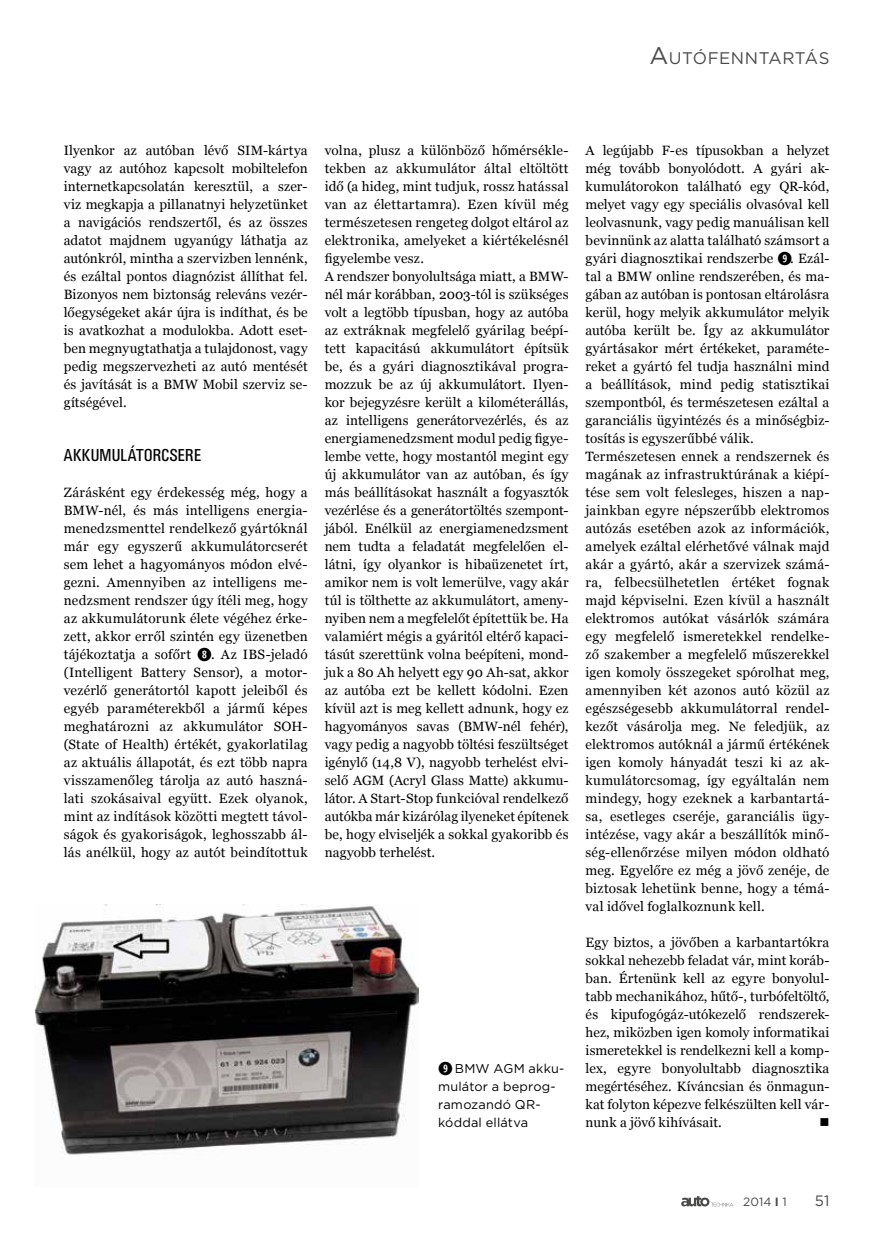
<style>
.page{position:relative;width:872px;height:1246px;background:#fff}
.page>*{position:absolute;margin:0;border:0;box-sizing:border-box;transform-origin:0 0}
.t1{font:18px "U001 Con";letter-spacing:.01em;color:#000}
.t2{font:16.8px "Gotham";letter-spacing:.03em;color:#4a4a49}
.t3{font:15px "Gotham";color:#4a4a49}
.t4{font:13.5px/18px "Georgia";letter-spacing:.01em;color:#000;text-align:justify}
.t5{font:13.5px "Wingdings";color:#000}
.t6{font:12.75px/18px "Gotham";letter-spacing:.015em;color:#000}
.t7{font:12px "Gotham";color:#4a4a49}
.s1{font-size:24px}
.s2{font-family:"Combi Numerals Ltd";font-size:18px}
.s3{font-weight:700}
</style>
<div class="page">
<svg style="left:681px;top:1196px;width:52px;height:10px"></svg>
<img style="left:34px;top:904px;width:384px;height:251px">
<p class="t2" style="left:649px;top:47px;width:181px"><span class="s1">A</span>UTÓFENNTARTÁS</p>
<p class="t4" style="left:64px;top:141px;width:245px">Ilyenkor az autóban lévő SIM-kártya vagy az autóhoz kapcsolt mobiltelefon internetkapcsolatán keresztül, a szer&shy;viz megkapja a pillanatnyi helyzetünket a navigációs rendszertől, és az összes adatot majdnem ugyanúgy láthatja az autónkról, mintha a szervizben lennénk, és ezáltal pontos diagnózist állíthat fel.<br>Bizonyos nem biztonság releváns vezér&shy;lőegységeket akár újra is indíthat, és be is avatkozhat a modulokba. Adott eset&shy;ben megnyugtathatja a tulajdonost, vagy pedig megszervezheti az autó mentését és javítását is a BMW Mobil szerviz se&shy;gítségével.</p>
<p class="t1" style="left:64px;top:445px;width:139px">AKKUMULÁTORCSERE</p>
<p class="t4" style="left:64px;top:483px;width:245px">Zárásként egy érdekesség még, hogy a BMW-nél, és más intelligens energia&shy;menedzsmenttel rendelkező gyártóknál már egy egyszerű akkumulátorcserét sem lehet a hagyományos módon elvé&shy;gezni. Amennyiben az intelligens me&shy;nedzsment rendszer úgy ítéli meg, hogy az akkumulátorunk élete végéhez érke&shy;zett, akkor erről szintén egy üzenetben tájékoztatja a sofőrt <span class="s2">➑</span>. Az IBS-jeladó (Intelligent Battery Sensor), a motor&shy;vezérlő generátortól kapott jeleiből és egyéb paraméterekből a jármű képes meghatározni az akkumulátor SOH-(State of Health) értékét, gyakorlatilag az aktuális állapotát, és ezt több napra visszamenőleg tárolja az autó haszná&shy;lati szokásaival együtt. Ezek olyanok, mint az indítások közötti megtett távol&shy;ságok és gyakoriságok, leghosszabb ál&shy;lás anélkül, hogy az autót beindítottuk</p>
<p class="t4" style="left:325px;top:141px;width:245px;text-align:left">volna, plusz a különböző hőmérsékle&shy;tekben az akkumulátor által eltöltött idő (a hideg, mint tudjuk, rossz hatással van az élettartamra). Ezen kívül még természetesen rengeteg dolgot eltárol az elektronika, amelyeket a kiértékelésnél figyelembe vesz.<br>A rendszer bonyolultsága miatt, a BMW&shy;nél már korábban, 2003-tól is szükséges volt a legtöbb típusban, hogy az autóba az extráknak megfelelő gyárilag beépí&shy;tett kapacitású akkumulátort építsük be, és a gyári diagnosztikával progra&shy;mozzuk be az új akkumulátort. Ilyen&shy;kor bejegyzésre került a kilométerállás, az intelligens generátorvezérlés, és az energiamenedzsment modul pedig figye&shy;lembe vette, hogy mostantól megint egy új akkumulátor van az autóban, és így más beállításokat használt a fogyasztók vezérlése és a generátortöltés szempont&shy;jából. Enélkül az energiamenedzsment nem tudta a feladatát megfelelően el&shy;látni, így olyankor is hibaüzenetet írt, amikor nem is volt lemerülve, vagy akár túl is tölthette az akkumulátort, amen - nyiben nem a megfelelőt építettük be. Ha valamiért mégis a gyáritól eltérő kapaci&shy;tásút szerettünk volna beépíteni, mond&shy;juk a 80 Ah helyett egy 90 Ah-sat, akkor az autóba ezt be kellett kódolni. Ezen kívül azt is meg kellett adnunk, hogy ez hagyományos savas (BMW-nél fehér), vagy pedig a nagyobb töltési feszültséget igénylő (14,8 V), nagyobb terhelést elvi&shy;selő AGM (Acryl Glass Matte) akkumu&shy;látor. A Start-Stop funkcióval rendelkező autókba már kizárólag ilyeneket építenek be, hogy elviseljék a sokkal gyakoribb és nagyobb terhelést.</p>
<p class="t4" style="left:585px;top:140px;width:245px;text-align:left">A legújabb F-es típusokban a helyzet még tovább bonyolódott. A gyári ak&shy;kumulátorokon található egy QR-kód, melyet vagy egy speciális olvasóval kell leolvasnunk, vagy pedig manuálisan kell bevinnünk az alatta található számsort a gyári diagnosztikai rendszerbe <span class="s2">➒</span>. Ezál&shy;tal a BMW online rendszerében, és ma&shy;gában az autóban is pontosan eltárolásra kerül, hogy melyik akkumulátor melyik autóba került be. Így az akkumulátor gyártásakor mért értékeket, paraméte&shy;reket a gyártó fel tudja használni mind a beállítások, mind pedig statisztikai szempontból, és természetesen ezáltal a garanciális ügyintézés és a minőségbiz&shy;tosítás is egyszerűbbé válik.<br>Természetesen ennek a rendszernek és magának az infrastruktúrának a kiépí&shy;tése sem volt felesleges, hiszen a nap&shy;jainkban egyre népszerűbb elektromos autózás esetében azok az információk, amelyek ezáltal elérhetővé válnak majd akár a gyártó, akár a szervizek számá&shy;ra, felbecsülhetetlen értéket fognak majd képviselni. Ezen kívül a használt elektromos autókat vásárlók számára egy megfelelő ismeretekkel rendelke&shy;ző szakember a megfelelő műszerekkel igen komoly összegeket spórolhat meg, amennyiben két azonos autó közül az egészségesebb akkumulátorral rendel&shy;kezőt vásárolja meg. Ne feledjük, az elektromos autóknál a jármű értékének igen komoly hányadát teszi ki az ak&shy;kumulátorcsomag, így egyáltalán nem mindegy, hogy ezeknek a karbantartá&shy;sa, esetleges cseréje, garanciális ügy&shy;intézése, vagy akár a beszállítók minő&shy;ség-ellenőrzése milyen módon oldható meg. Egyelőre ez még a jövő zenéje, de biztosak lehetünk benne, hogy a témá&shy;val idővel foglalkoznunk kell.</p>
<p class="t4" style="left:585px;top:932px;width:245px">Egy biztos, a jövőben a karbantartókra sokkal nehezebb feladat vár, mint koráb&shy;ban. Értenünk kell az egyre bonyolul&shy;tabb mechanikához, hűtő-, turbófeltöltő, és kipufogógáz-utókezelő rendszerek&shy;hez, miközben igen komoly informatikai ismeretekkel is rendelkezni kell a komp&shy;lex, egyre bonyolultabb diagnosztika megértéséhez. Kíváncsian és önmagun&shy;kat folyton képezve felkészülten kell vár&shy;nunk a jövő kihívásait.</p>
<p class="t6" style="left:438px;top:1059px;width:128px"><span class="s2">➒</span> BMW AGM akku&shy;mulátor a beprog&shy;ramozandó QR&shy;kóddal ellátva</p>
<p class="t5" style="left:819px;top:1114px;width:12px">■</p>
<p class="t7" style="left:743px;top:1194px;width:45px">2014 <span class="s3">I</span> 1</p>
<p class="t3" style="left:815px;top:1191px;width:16px">51</p>
</div>
